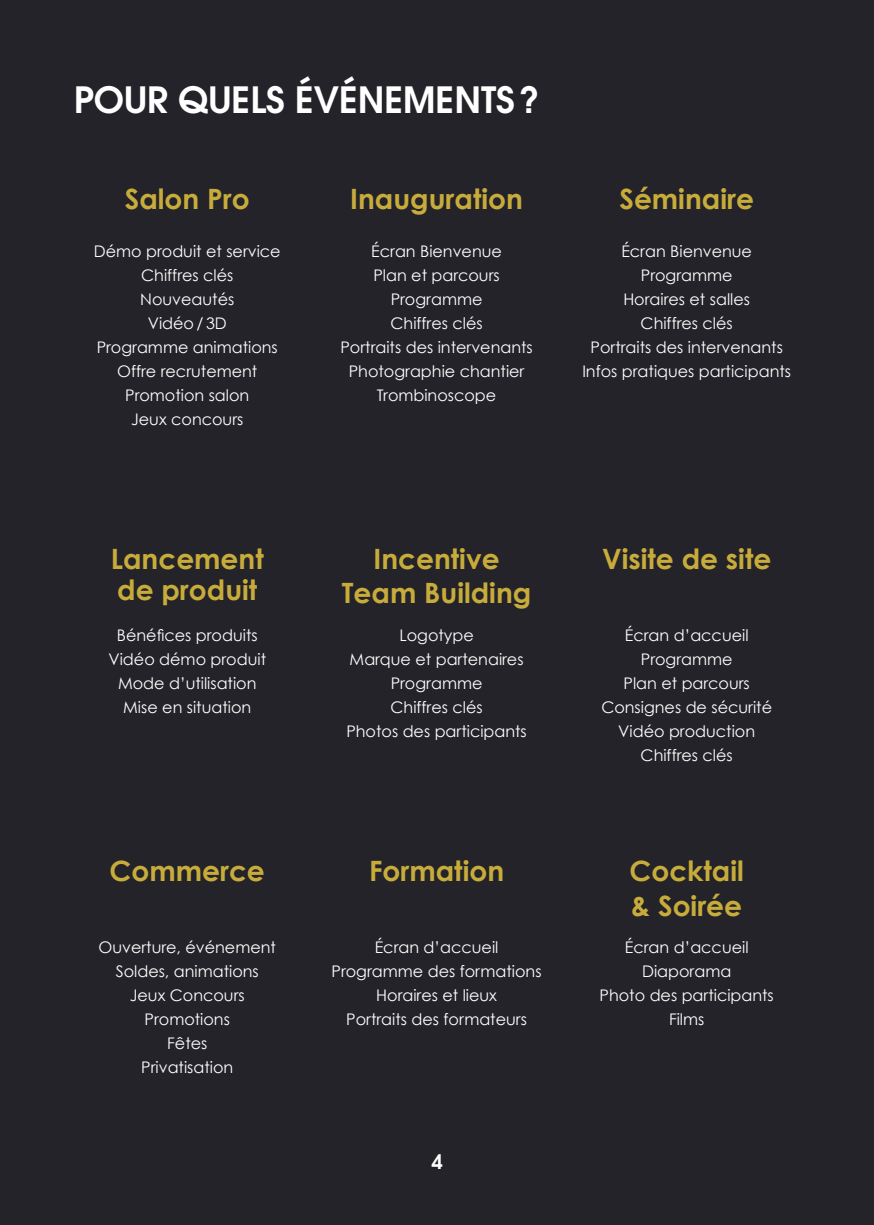
<style>
.page{position:relative;width:874px;height:1225px;background:#fff}
.page>*{position:absolute;margin:0;border:0;box-sizing:border-box;transform-origin:0 0}
.t1{font:600 36px "ITC Avant Garde Pro";color:#fff}
.t2{font:700 28px/30.4px "Century Gothic";color:#c8ac3b}
.t3{font:600 20px "ITC Avant Garde Pro";color:#fff}
.t4{font:16px/24px "Century Gothic";color:#fff;text-align:center}
</style>
<div class="page">
<div style="left:0;top:0;width:873px;height:1225px;background:#232329"></div>
<h1 class="t1" style="left:74px;top:76px;width:467px">POUR QUELS ÉVÉNEMENTS?</h1>
<h2 class="t2" style="left:125px;top:183px;width:126px">Salon Pro</h2>
<p class="t4" style="left:94px;top:239px;width:188px">Démo produit et service<br>Chiffres clés<br>Nouveautés<br>Vidéo / 3D<br>Programme animations<br>Offre recrutement<br>Promotion salon<br>Jeux concours</p>
<h2 class="t2" style="left:350px;top:183px;width:174px">Inauguration</h2>
<p class="t4" style="left:340px;top:239px;width:194px">Écran Bienvenue<br>Plan et parcours<br>Programme<br>Chiffres clés<br>Portraits des intervenants<br>Photographie chantier<br>Trombinoscope</p>
<h2 class="t2" style="left:619px;top:183px;width:136px">Séminaire</h2>
<p class="t4" style="left:582px;top:239px;width:210px">Écran Bienvenue<br>Programme<br>Horaires et salles<br>Chiffres clés<br>Portraits des intervenants<br>Infos pratiques participants</p>
<h2 class="t2" style="left:111px;top:543px;width:154px">Lancement de produit</h2>
<p class="t4" style="left:108px;top:623px;width:159px">Bénéfices produits<br>Vidéo démo produit<br>Mode d’utilisation<br>Mise en situation</p>
<h2 class="t2" style="left:110px;top:855px;width:157px">Commerce</h2>
<p class="t4" style="left:98px;top:935px;width:179px">Ouverture, événement<br>Soldes, animations<br>Jeux Concours<br>Promotions<br>Fêtes<br>Privatisation</p>
<h2 class="t2" style="left:341px;top:541px;width:191px;line-height:33.6px;text-align:center">Incentive<br>Team Building</h2>
<p class="t4" style="left:346px;top:623px;width:182px">Logotype<br>Marque et partenaires<br>Programme<br>Chiffres clés<br>Photos des participants</p>
<h2 class="t2" style="left:369px;top:855px;width:136px">Formation</h2>
<p class="t4" style="left:331px;top:935px;width:211px">Écran d’accueil<br>Programme des formations<br>Horaires et lieux<br>Portraits des formateurs</p>
<p class="t3" style="left:431px;top:1149px;width:13px">4</p>
<h2 class="t2" style="left:601px;top:543px;width:171px">Visite de site</h2>
<p class="t4" style="left:601px;top:623px;width:172px">Écran d’accueil<br>Programme<br>Plan et parcours<br>Consignes de sécurité<br>Vidéo production<br>Chiffres clés</p>
<h2 class="t2" style="left:629px;top:853px;width:116px;line-height:34.4px">Cocktail &amp; Soirée</h2>
<p class="t4" style="left:599px;top:935px;width:176px">Écran d’accueil<br>Diaporama<br>Photo des participants<br>Films</p>
</div>
